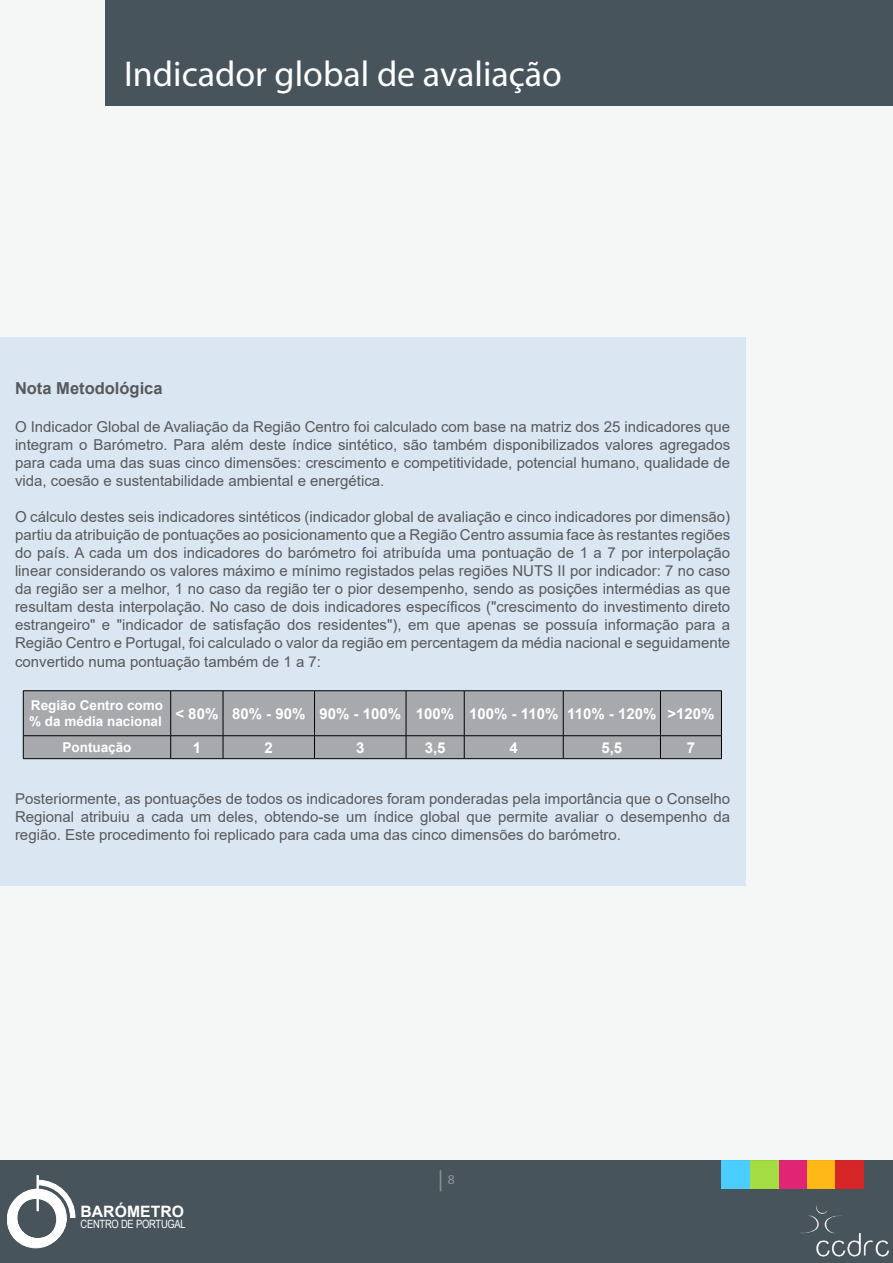
<style>
.page{position:relative;width:893px;height:1263px;background:#fff}
.page>*{position:absolute;margin:0;border:0;box-sizing:border-box;transform-origin:0 0}
.t1{font:36px "Myriad Pro";color:#fff}
.t2{font:21px "Myriad Pro";color:#939598}
.t3{font:700 16.5px "Arial";color:#58595b}
.t4{font:700 15.6px "Arial";letter-spacing:.005em;color:#fff}
.t5{font:15px/18px "Arial";color:#58595b;text-align:justify}
.t6{font:700 15px "Arial";color:#fff}
.t7{font:700 13.5px/16.2px "Arial";color:#fff}
.t8{font:11.4px "Arial Narrow";letter-spacing:-.025em;color:#fff}
.s1{font-size:13.5px}
</style>
<div class="page">
<div style="left:0;top:1160px;width:893px;height:103px;background:#48545c"></div>
<div style="left:778px;top:1160px;width:29px;height:29px;background:#e02574"></div>
<div style="left:807px;top:1160px;width:29px;height:29px;background:#ffb816"></div>
<div style="left:836px;top:1160px;width:28px;height:29px;background:#d62628"></div>
<div style="left:750px;top:1160px;width:28px;height:29px;background:#a4dc43"></div>
<div style="left:722px;top:1160px;width:28px;height:29px;background:#4acdff"></div>
<img style="left:801px;top:1205px;width:87px;height:52px">
<svg style="left:7px;top:1179px;width:69px;height:69px"></svg>
<div style="left:37px;top:1176px;width:1px;height:34px;border:1px solid #fff"></div>
<div style="left:0;top:0;width:893px;height:1160px;background:#f5f6f6"></div>
<div style="left:105px;top:0;width:788px;height:105px;background:#48545c"></div>
<div style="left:0;top:337px;width:745px;height:548px;background:#dae6f1"></div>
<div style="left:24px;top:691px;width:697px;height:67px;background:#a7a9ac"></div>
<hr style="left:23px;top:690px;width:148px;height:1px;background:#000">
<hr style="left:171px;top:690px;width:52px;height:1px;background:#000">
<hr style="left:223px;top:690px;width:92px;height:1px;background:#000">
<hr style="left:315px;top:690px;width:91px;height:1px;background:#000">
<hr style="left:406px;top:690px;width:58px;height:1px;background:#000">
<hr style="left:464px;top:690px;width:99px;height:1px;background:#000">
<hr style="left:563px;top:690px;width:97px;height:1px;background:#000">
<hr style="left:660px;top:690px;width:62px;height:1px;background:#000">
<hr style="left:23px;top:735px;width:148px;height:1px;background:#000">
<hr style="left:171px;top:735px;width:52px;height:1px;background:#000">
<hr style="left:223px;top:735px;width:92px;height:1px;background:#000">
<hr style="left:315px;top:735px;width:91px;height:1px;background:#000">
<hr style="left:406px;top:735px;width:58px;height:1px;background:#000">
<hr style="left:464px;top:735px;width:99px;height:1px;background:#000">
<hr style="left:563px;top:735px;width:97px;height:1px;background:#000">
<hr style="left:660px;top:735px;width:62px;height:1px;background:#000">
<hr style="left:23px;top:758px;width:148px;height:1px;background:#000">
<hr style="left:171px;top:758px;width:52px;height:1px;background:#000">
<hr style="left:223px;top:758px;width:92px;height:1px;background:#000">
<hr style="left:315px;top:758px;width:91px;height:1px;background:#000">
<hr style="left:406px;top:758px;width:58px;height:1px;background:#000">
<hr style="left:464px;top:758px;width:99px;height:1px;background:#000">
<hr style="left:563px;top:758px;width:97px;height:1px;background:#000">
<hr style="left:660px;top:758px;width:62px;height:1px;background:#000">
<hr style="left:23px;top:691px;width:1px;height:44px;background:#000">
<svg style="left:23px;top:736px;width:1px;height:22px"></svg>
<hr style="left:170px;top:691px;width:1px;height:44px;background:#000">
<hr style="left:223px;top:691px;width:1px;height:44px;background:#000">
<hr style="left:314px;top:691px;width:1px;height:44px;background:#000">
<hr style="left:406px;top:691px;width:1px;height:44px;background:#000">
<hr style="left:464px;top:691px;width:1px;height:44px;background:#000">
<hr style="left:563px;top:691px;width:1px;height:44px;background:#000">
<hr style="left:660px;top:691px;width:1px;height:44px;background:#000">
<hr style="left:721px;top:691px;width:1px;height:44px;background:#000">
<svg style="left:170px;top:736px;width:1px;height:22px"></svg>
<svg style="left:223px;top:736px;width:1px;height:22px"></svg>
<svg style="left:314px;top:736px;width:1px;height:22px"></svg>
<svg style="left:406px;top:736px;width:1px;height:22px"></svg>
<svg style="left:464px;top:736px;width:1px;height:22px"></svg>
<svg style="left:563px;top:736px;width:1px;height:22px"></svg>
<svg style="left:660px;top:736px;width:1px;height:22px"></svg>
<svg style="left:721px;top:736px;width:1px;height:22px"></svg>
<hr style="left:892px;top:0;width:1px;height:1263px;background:#34414a">
<h1 class="t1" style="left:124px;top:52px;width:440px">Indicador global de avaliação</h1>
<p class="t3" style="left:15px;top:376px;width:149px">Nota Metodológica</p>
<p class="t5" style="left:15px;top:417px;width:717px">O Indicador Global de Avaliação da Região Centro foi calculado com base na matriz dos 25 indicadores que integram o Barómetro. Para além deste índice sintético, são também disponibilizados valores agregados para cada uma das suas cinco dimensões: crescimento e competitividade, potencial humano, qualidade de vida, coesão e sustentabilidade ambiental e energética.</p>
<p class="t5" style="left:15px;top:507px;width:717px">O cálculo destes seis indicadores sintéticos (indicador global de avaliação e cinco indicadores por dimensão) partiu da atribuição de pontuações ao posicionamento que a Região Centro assumia face às restantes regiões do país. A cada um dos indicadores do barómetro foi atribuída uma pontuação de 1 a 7 por interpolação linear considerando os valores máximo e mínimo registados pelas regiões NUTS II por indicador: 7 no caso da região ser a melhor, 1 no caso da região ter o pior desempenho, sendo as posições intermédias as que resultam desta interpolação. No caso de dois indicadores específicos ("crescimento do investimento direto estrangeiro" e "indicador de satisfação dos residentes"), em que apenas se possuía informação para a Região Centro e Portugal, foi calculado o valor da região em percentagem da média nacional e seguidamente</p>
<p class="t5" style="left:15px;top:653px;width:307px">convertido numa pontuação também de 1 a 7:</p>
<p class="t7" style="left:29px;top:697px;width:135px">Região Centro como % da média nacional</p>
<p class="t6" style="left:175px;top:703px;width:541px">&lt; 80% 80% - 90% 90% - 100% 100% 100% - 110% 110% - 120% &gt;120%</p>
<p class="t7" style="left:62px;top:739px;width:71px">Pontuação</p>
<p class="t6" style="left:193px;top:737px;width:10px">1</p>
<p class="t6" style="left:265px;top:737px;width:10px">2</p>
<p class="t6" style="left:356px;top:737px;width:10px">3</p>
<p class="t6" style="left:425px;top:737px;width:22px">3,5</p>
<p class="t6" style="left:510px;top:737px;width:10px">4</p>
<p class="t6" style="left:601px;top:737px;width:22px">5,5</p>
<p class="t6" style="left:687px;top:737px;width:10px">7</p>
<p class="t5" style="left:15px;top:790px;width:717px">Posteriormente, as pontuações de todos os indicadores foram ponderadas pela importância que o Conselho Regional atribuiu a cada um deles, obtendo-se um índice global que permite avaliar o desempenho da região. Este procedimento foi replicado para cada uma das cinco dimensões do barómetro.</p>
<p class="t4" style="left:81px;top:1200px;width:105px">BARÓMETRO</p>
<p class="t8" style="left:81px;top:1215px;width:107px">CENTRO DE PORTUGAL</p>
<h2 class="t2" style="left:438px;top:1166px;width:18px">| <span class="s1">8</span></h2>
</div>
